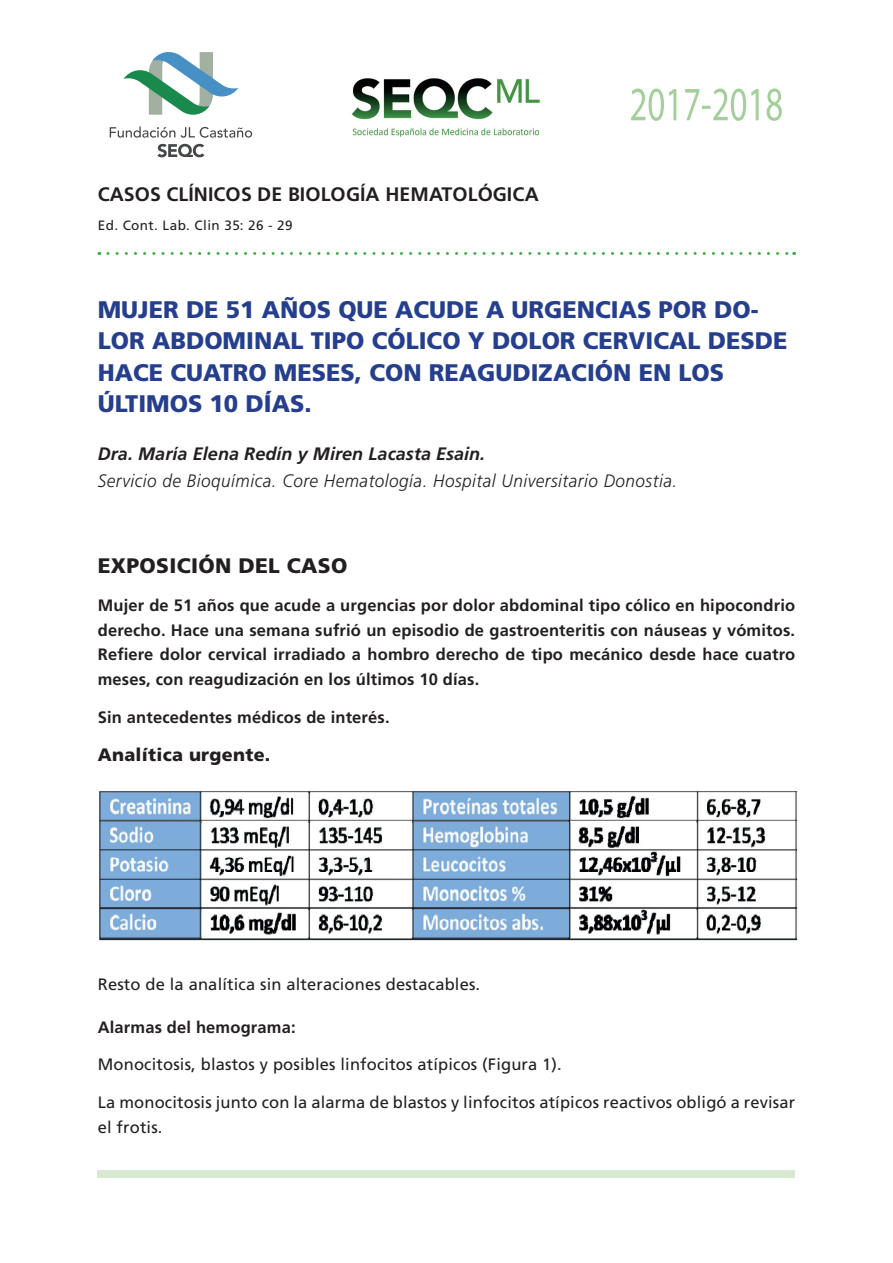
<style>
.page{position:relative;width:893px;height:1263px;background:#fff}
.page>*{position:absolute;margin:0;border:0;box-sizing:border-box;transform-origin:0 0}
.t1{font:900 24px/31.5px "Frutiger";color:#253f8e}
.t2{font:900 21px "Frutiger";letter-spacing:.015em;color:#231f20}
.t3{font:700 19.5px "Frutiger";color:#231f20}
.t4{font:italic 300 18px "Frutiger";letter-spacing:.03em;color:#231f20;scale:.95 1}
.t5{font:italic 700 18px "Frutiger";color:#231f20}
.t6{font:900 18px "Frutiger";letter-spacing:.015em;color:#231f20}
.t7{font:700 16.5px/24.8px "Frutiger";letter-spacing:.01em;color:#231f20;text-align:justify}
.t8{font:16.5px/25px "Frutiger";letter-spacing:.01em;color:#231f20}
.t9{font:13.5px "Frutiger";letter-spacing:.03em;color:#231f20}
</style>
<div class="page">
<div style="left:98px;top:1170px;width:697px;height:8px;background:#d8e9d2"></div>
<svg style="left:108px;top:252px;width:687px;height:3px"></svg>
<svg style="left:631px;top:89px;width:151px;height:32px"></svg>
<img style="left:351px;top:78px;width:189px;height:59px">
<svg style="left:124px;top:52px;width:114px;height:63px"></svg>
<svg style="left:110px;top:126px;width:65px;height:12px"></svg>
<svg style="left:181px;top:127px;width:71px;height:11px"></svg>
<svg style="left:157px;top:144px;width:47px;height:13px"></svg>
<img style="left:99px;top:791px;width:699px;height:150px">
<p class="t3" style="left:98px;top:182px;width:442px">CASOS CLÍNICOS DE BIOLOGÍA HEMATOLÓGICA</p>
<p class="t9" style="left:98px;top:217px;width:196px">Ed. Cont. Lab. Clin 35: 26 - 29</p>
<h1 class="t1" style="left:98px;top:293px;width:691px">MUJER DE 51 AÑOS QUE ACUDE A URGENCIAS POR DO-LOR ABDOMINAL TIPO CÓLICO Y DOLOR CERVICAL DESDE HACE CUATRO MESES, CON REAGUDIZACIÓN EN LOS ÚLTIMOS 10 DÍAS.</h1>
<p class="t5" style="left:98px;top:443px;width:389px">Dra. María Elena Redín y Miren Lacasta Esain.</p>
<p class="t4" style="left:98px;top:470px;width:611px">Servicio de Bioquímica. Core Hematología. Hospital Universitario Donostia.</p>
<p class="t2" style="left:98px;top:553px;width:251px">EXPOSICIÓN DEL CASO</p>
<p class="t7" style="left:98px;top:593px;width:699px">Mujer de 51 años que acude a urgencias por dolor abdominal tipo cólico en hipocondrio derecho. Hace una semana sufrió un episodio de gastroenteritis con náuseas y vómitos.<br>Refiere dolor cervical irradiado a hombro derecho de tipo mecánico desde hace cuatro meses, con reagudización en los últimos 10 días.</p>
<p class="t7" style="left:98px;top:704px;width:293px">Sin antecedentes médicos de interés.</p>
<p class="t6" style="left:98px;top:744px;width:174px">Analítica urgente.</p>
<p class="t8" style="left:98px;top:972px;width:384px">Resto de la analítica sin alteraciones destacables.</p>
<p class="t7" style="left:98px;top:1014px;width:199px">Alarmas del hemograma:</p>
<p class="t8" style="left:98px;top:1052px;width:466px">Monocitosis, blastos y posibles linfocitos atípicos (Figura 1).</p>
<p class="t8" style="left:98px;top:1090px;width:699px">La monocitosis junto con la alarma de blastos y linfocitos atípicos reactivos obligó a revisar el frotis.</p>
</div>
